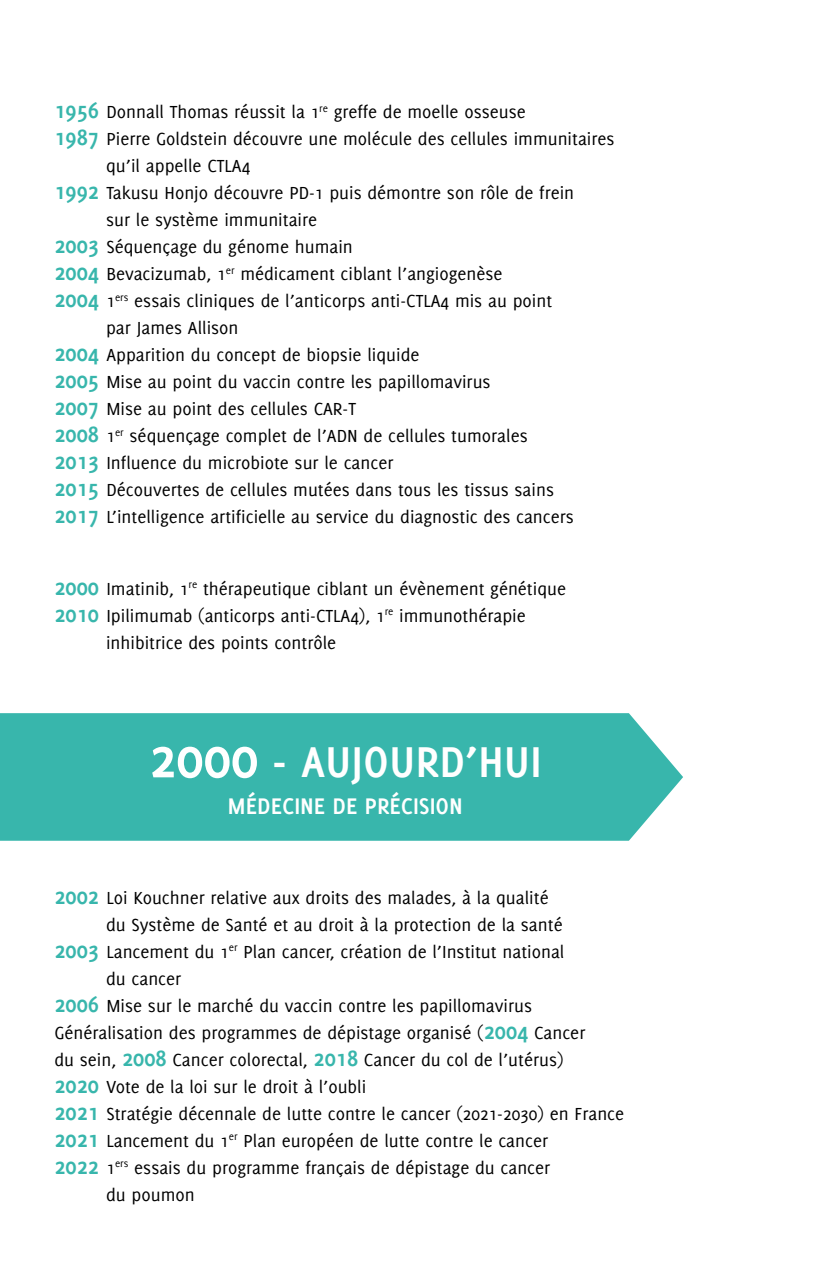
<style>
.page{position:relative;width:830px;height:1276px;background:#fff}
.page>*{position:absolute;margin:0;border:0;box-sizing:border-box;transform-origin:0 0}
.t1{font:700 47.25px "Delicious";color:#fff}
.t2{font:700 24.75px "Delicious";color:#fff}
.t3{font:19.12px "Delicious";color:#000}
.s1{font-weight:700;font-size:24.75px;color:#38b6ac}
.s2{font-size:60.75px}
</style>
<div class="page">
<div style="left:0;top:713px;width:682px;height:127px;background:#38b6ac"></div>
<p class="t3" style="left:54px;top:101px;width:472px"><span class="s1">1956</span> Donnall Thomas réussit la 1<sup>re</sup> greffe de moelle osseuse</p>
<p class="t3" style="left:54px;top:128px;width:561px"><span class="s1">1987</span> Pierre Goldstein découvre une molécule des cellules immunitaires</p>
<p class="t3" style="left:106px;top:155px;width:146px">qu’il appelle CTLA4</p>
<p class="t3" style="left:54px;top:182px;width:521px"><span class="s1">1992</span> Takusu Honjo découvre PD-1 puis démontre son rôle de frein</p>
<p class="t3" style="left:106px;top:209px;width:212px">sur le système immunitaire</p>
<p class="t3" style="left:54px;top:236px;width:300px"><span class="s1">2003</span> Séquençage du génome humain</p>
<p class="t3" style="left:54px;top:263px;width:449px"><span class="s1">2004</span> Bevacizumab, 1<sup>er</sup> médicament ciblant l’angiogenèse</p>
<p class="t3" style="left:54px;top:290px;width:499px"><span class="s1">2004</span> 1<sup>ers</sup> essais cliniques de l’anticorps anti-CTLA4 mis au point</p>
<p class="t3" style="left:106px;top:317px;width:134px">par James Allison</p>
<p class="t3" style="left:54px;top:344px;width:366px"><span class="s1">2004</span> Apparition du concept de biopsie liquide</p>
<p class="t3" style="left:54px;top:371px;width:437px"><span class="s1">2005</span> Mise au point du vaccin contre les papillomavirus</p>
<p class="t3" style="left:54px;top:398px;width:303px"><span class="s1">2007</span> Mise au point des cellules CAR-T</p>
<p class="t3" style="left:54px;top:425px;width:474px"><span class="s1">2008</span> 1<sup>er</sup> séquençage complet de l’ADN de cellules tumorales</p>
<p class="t3" style="left:54px;top:452px;width:340px"><span class="s1">2013</span> Influence du microbiote sur le cancer</p>
<p class="t3" style="left:54px;top:479px;width:501px"><span class="s1">2015</span> Découvertes de cellules mutées dans tous les tissus sains</p>
<p class="t3" style="left:54px;top:506px;width:521px"><span class="s1">2017</span> L’intelligence artificielle au service du diagnostic des cancers</p>
<p class="t3" style="left:54px;top:577px;width:513px"><span class="s1">2000</span> Imatinib, 1<sup>re</sup> thérapeutique ciblant un évènement génétique</p>
<p class="t3" style="left:54px;top:604px;width:472px"><span class="s1">2010</span> Ipilimumab (anticorps anti-CTLA4), 1<sup>re</sup> immunothérapie</p>
<p class="t3" style="left:106px;top:631px;width:231px">inhibitrice des points contrôle</p>
<h1 class="t1" style="left:149px;top:735px;width:394px"><span class="s2">2000</span> - AUJOURD’HUI</h1>
<p class="t2" style="left:227px;top:792px;width:237px">MÉDECINE DE PRÉCISION</p>
<p class="t3" style="left:54px;top:886px;width:495px"><span class="s1">2002</span> Loi Kouchner relative aux droits des malades, à la qualité</p>
<p class="t3" style="left:106px;top:913px;width:458px">du Système de Santé et au droit à la protection de la santé</p>
<p class="t3" style="left:54px;top:940px;width:511px"><span class="s1">2003</span> Lancement du 1<sup>er</sup> Plan cancer, création de l’Institut national</p>
<p class="t3" style="left:106px;top:967px;width:77px">du cancer</p>
<p class="t3" style="left:54px;top:994px;width:479px"><span class="s1">2006</span> Mise sur le marché du vaccin contre les papillomavirus</p>
<p class="t3" style="left:54px;top:1021px;width:532px">Généralisation des programmes de dépistage organisé (<span class="s1">2004</span> Cancer</p>
<p class="t3" style="left:54px;top:1048px;width:510px">du sein, <span class="s1">2008</span> Cancer colorectal, <span class="s1">2018</span> Cancer du col de l’utérus)</p>
<p class="t3" style="left:54px;top:1075px;width:313px"><span class="s1">2020</span> Vote de la loi sur le droit à l’oubli</p>
<p class="t3" style="left:54px;top:1102px;width:571px"><span class="s1">2021</span> Stratégie décennale de lutte contre le cancer (2021-2030) en France</p>
<p class="t3" style="left:54px;top:1129px;width:495px"><span class="s1">2021</span> Lancement du 1<sup>er</sup> Plan européen de lutte contre le cancer</p>
<p class="t3" style="left:54px;top:1156px;width:497px"><span class="s1">2022</span> 1<sup>ers</sup> essais du programme français de dépistage du cancer</p>
<p class="t3" style="left:106px;top:1183px;width:90px">du poumon</p>
</div>
